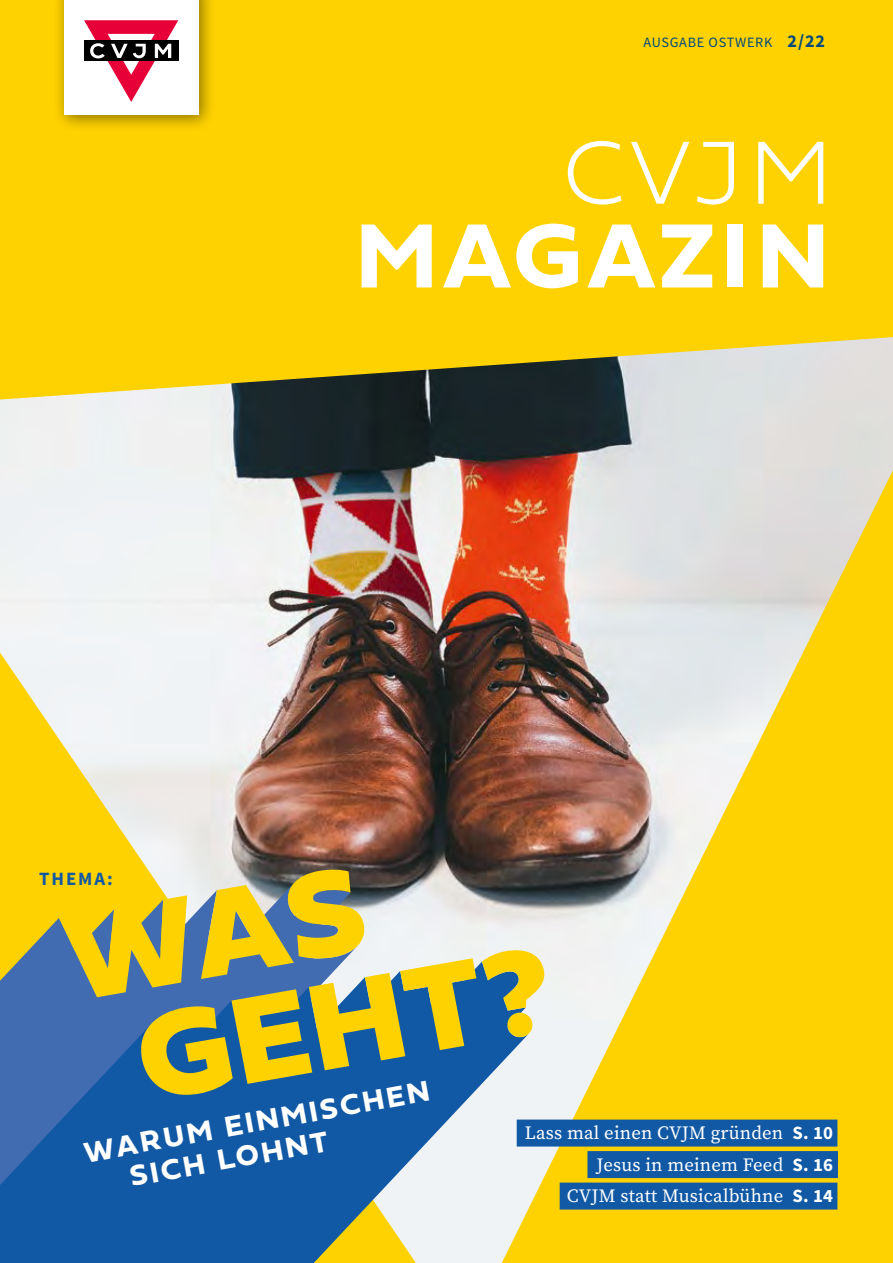
<style>
.page{position:relative;width:893px;height:1263px;background:#fed200}
.page>*{position:absolute;margin:0;border:0;box-sizing:border-box;transform-origin:0 0}
.t1{font:94.95px "Fieldwork Geo Bold";letter-spacing:.06em;color:#fff}
.t2{font:100 93.3px "Fieldwork Geo";color:#fff}
.t3{font:30px/31.7px "Fieldwork Geo Bold";color:#fff}
.t4{font:18.75px "Source Serif Pro";letter-spacing:.01em;color:#fff}
.t5{font:700 18.75px "Source Sans Pro";letter-spacing:.1em;color:#1259a5}
.t6{font:14.25px "Source Sans Pro";letter-spacing:.05em;color:#00487d}
.s1{font-weight:700;font-size:18px}
.s2{font-family:"Source Sans Pro";font-weight:700}
</style>
<div class="page">
<div style="left:52px;top:0;width:164px;height:132px;background:#000;opacity:.45"></div>
<div style="left:64px;top:0;width:135px;height:115px;background:#fff"></div>
<svg style="left:84px;top:20px;width:94px;height:82px"></svg>
<img style="left:0;top:337px;width:893px;height:873px">
<svg style="left:0;top:883px;width:59px;height:78px"></svg>
<svg style="left:0;top:961px;width:529px;height:302px;background:#4f80af"></svg>
<svg style="left:59px;top:869px;width:417px;height:230px"></svg>
<svg style="left:482px;top:948px;width:64px;height:90px"></svg>
<div style="left:517px;top:1119px;width:320px;height:27px;background:#1259a5"></div>
<div style="left:587px;top:1151px;width:251px;height:27px;background:#1259a5"></div>
<div style="left:560px;top:1182px;width:277px;height:27px;background:#1259a5"></div>
<p class="t6" style="left:643px;top:33px;width:183px">AUSGABE OSTWERK <span class="s1">2/22</span></p>
<p class="t2" style="left:563px;top:99px;width:272px">CVJM</p>
<p class="t5" style="left:39px;top:866px;width:75px">THEMA:</p>
<p class="t1" style="left:356px;top:181px;width:474px">MAGAZIN</p>
<p class="t3" style="left:122px;top:1128px;width:311px;text-indent:-41px;rotate:-10deg">WARUM EINMISCHEN<br>SICH LOHNT</p>
<p class="t4" style="left:525px;top:1120px;width:310px">Lass mal einen CVJM gründen <span class="s2">S. 10</span></p>
<p class="t4" style="left:597px;top:1152px;width:238px">Jesus in meinem Feed <span class="s2">S. 16</span></p>
<p class="t4" style="left:567px;top:1183px;width:268px">CVJM statt Musicalbühne <span class="s2">S. 14</span></p>
</div>
